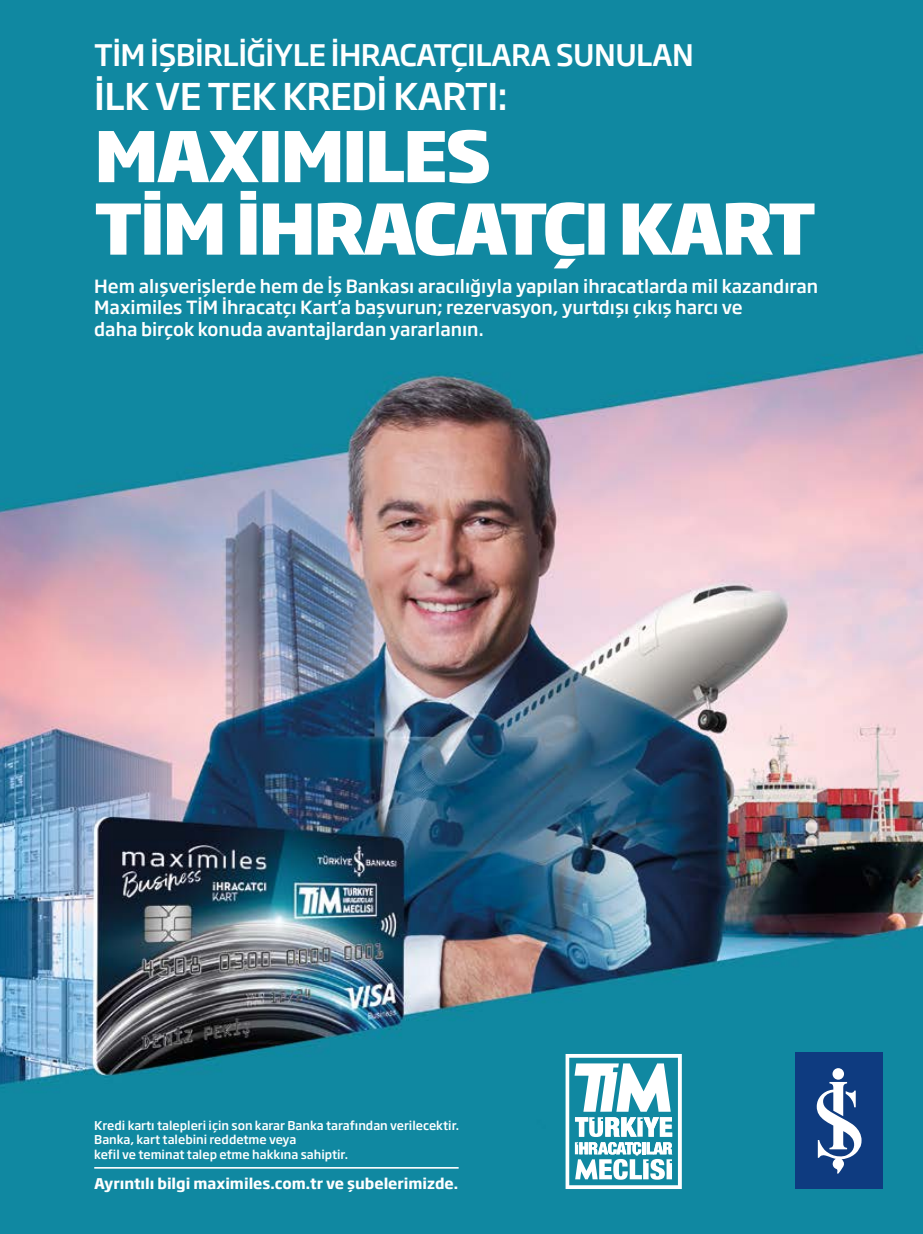
<style>
.page{position:relative;width:923px;height:1234px;background:#fff}
.page>*{position:absolute;margin:0;border:0;box-sizing:border-box;transform-origin:0 0}
.t1{font:800 68.85px/72.4px "Soho Gothic Pro";letter-spacing:-.04em;color:#fff}
.t2{font:500 36.45px "Soho Gothic Pro";letter-spacing:-.02em;color:#fff}
.t3{font:500 29.4px "Soho Gothic Pro";letter-spacing:-.02em;color:#fff}
.t4{font:500 18px/21.6px "Soho Gothic Pro";color:#fff}
.t5{font:700 14.55px "Soho Gothic Pro";color:#fff}
.t6{font:500 12px/14.4px "Soho Gothic Pro";color:#fff}
</style>
<div class="page">
<img style="left:0;top:0;width:923px;height:1233px">
<div style="left:795px;top:1052px;width:88px;height:136px;background:#0e3b80"></div>
<svg style="left:816px;top:1068px;width:45px;height:105px"></svg>
<svg style="left:565px;top:1053px;width:117px;height:135px"></svg>
<hr style="left:94px;top:1166px;width:364px;height:2px;background:#fff">
<h3 class="t3" style="left:94px;top:32px;width:601px">TİM İŞBİRLİĞİYLE İHRACATÇILARA SUNULAN</h3>
<h2 class="t2" style="left:94px;top:67px;width:415px">İLK VE TEK KREDİ KARTI:</h2>
<h1 class="t1" style="left:94px;top:116px;width:723px">MAXIMILES<br>TİM İHRACATÇI KART</h1>
<p class="t4" style="left:94px;top:274px;width:725px">Hem alışverişlerde hem de İş Bankası aracılığıyla yapılan ihracatlarda mil kazandıran<br>Maximiles TİM İhracatçı Kart’a başvurun; rezervasyon, yurtdışı çıkış harcı ve<br>daha birçok konuda avantajlardan yararlanın.</p>
<p class="t6" style="left:94px;top:1117px;width:366px">Kredi kartı talepleri için son karar Banka tarafından verilecektir.<br>Banka, kart talebini reddetme veya<br>kefil ve teminat talep etme hakkına sahiptir.</p>
<p class="t5" style="left:94px;top:1171px;width:365px">Ayrıntılı bilgi maximiles.com.tr ve şubelerimizde.</p>
</div>
